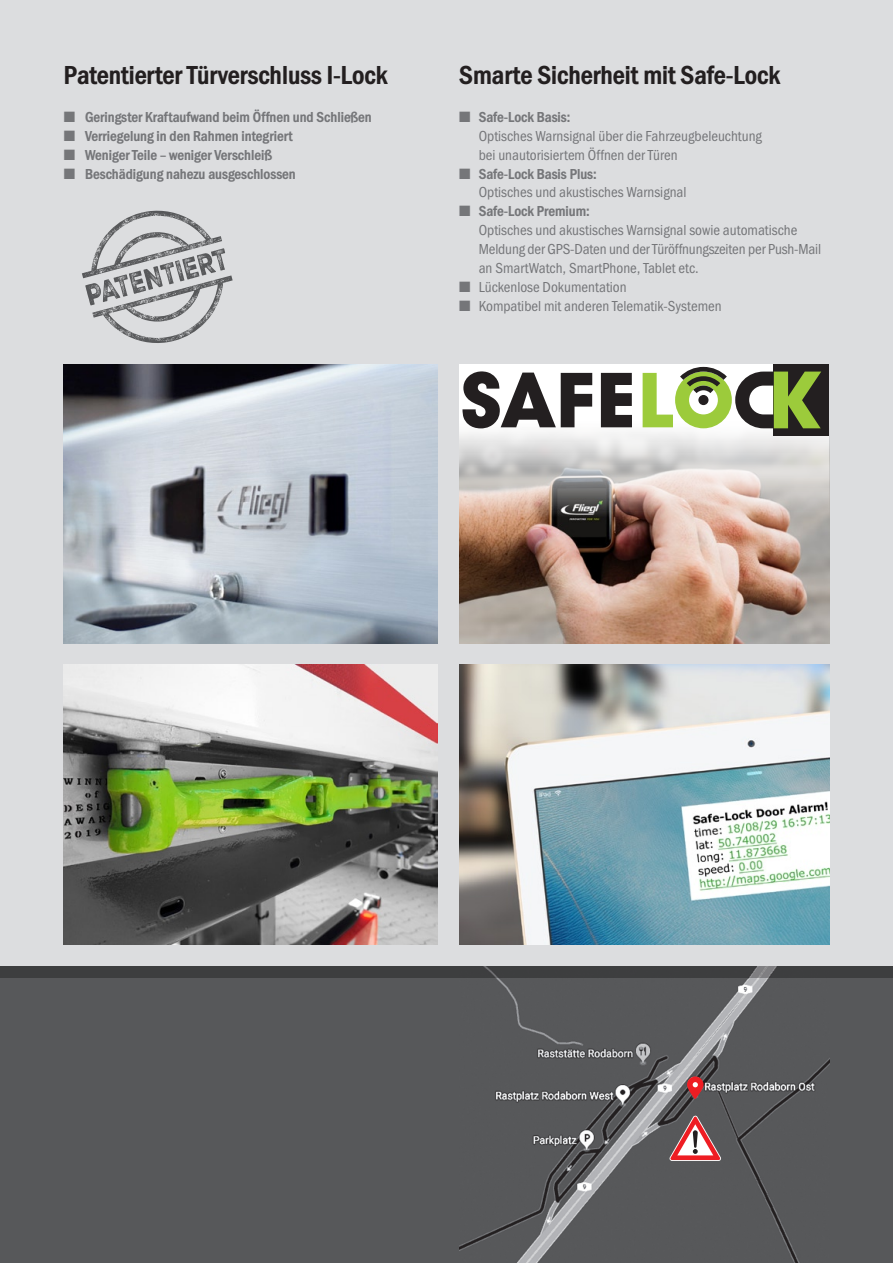
<style>
.page{position:relative;width:893px;height:1263px;background:#fff}
.page>*{position:absolute;margin:0;border:0;box-sizing:border-box;transform-origin:0 0}
.t1{font:800 27px "Franklin Gothic Cond";color:#231f20}
.t2{font:15px/18.9px "Franklin Gothic Cond";color:#757679}
.t3{font:800 15px "Franklin Gothic Cond";color:#757679}
</style>
<div class="page">
<div style="left:0;top:965px;width:893px;height:298px;background:#57585a"></div>
<img style="left:459px;top:978px;width:370px;height:285px">
<div style="left:0;top:965px;width:893px;height:13px;background:#3d3e3f"></div>
<div style="left:0;top:0;width:893px;height:965px;background:#dcdddf"></div>
<img style="left:459px;top:665px;width:370px;height:279px">
<img style="left:64px;top:364px;width:374px;height:279px">
<svg style="left:82px;top:210px;width:151px;height:133px"></svg>
<img style="left:459px;top:364px;width:370px;height:279px">
<div style="left:774px;top:364px;width:55px;height:72px;background:#231f20"></div>
<svg style="left:462px;top:371px;width:170px;height:57px;background:#817f7f"></svg>
<svg style="left:643px;top:367px;width:178px;height:61px;background:#9bad73"></svg>
<svg style="left:687px;top:1076px;width:16px;height:23px"></svg>
<svg style="left:693px;top:1082px;width:5px;height:5px"></svg>
<svg style="left:669px;top:1115px;width:52px;height:46px"></svg>
<img style="left:64px;top:665px;width:374px;height:279px">
<p class="t1" style="left:64px;top:60px;width:325px">Patentierter Türverschluss I-Lock</p>
<p class="t3" style="left:64px;top:109px;width:310px">■ Geringster Kraftaufwand beim Öffnen und Schließen</p>
<p class="t3" style="left:64px;top:128px;width:230px">■ Verriegelung in den Rahmen integriert</p>
<p class="t3" style="left:64px;top:146px;width:210px">■ Weniger Teile – weniger Verschleiß</p>
<p class="t3" style="left:64px;top:165px;width:233px">■ Beschädigung nahezu ausgeschlossen</p>
<p class="t1" style="left:459px;top:60px;width:322px">Smarte Sicherheit mit Safe-Lock</p>
<p class="t3" style="left:459px;top:108px;width:113px">■ Safe-Lock Basis:</p>
<p class="t2" style="left:479px;top:126px;width:285px">Optisches Warnsignal über die Fahrzeugbeleuchtung</p>
<p class="t2" style="left:479px;top:145px;width:200px">bei unautorisiertem Öffnen der Türen</p>
<p class="t3" style="left:459px;top:165px;width:139px">■ Safe-Lock Basis Plus:</p>
<p class="t2" style="left:479px;top:183px;width:209px">Optisches und akustisches Warnsignal</p>
<p class="t3" style="left:459px;top:203px;width:132px">■ Safe-Lock Premium:</p>
<p class="t2" style="left:479px;top:221px;width:344px">Optisches und akustisches Warnsignal sowie automatische<br>Meldung der GPS-Daten und der Türöffnungszeiten per Push-Mail an SmartWatch, SmartPhone, Tablet etc.</p>
<p class="t2" style="left:459px;top:278px;width:169px">■ Lückenlose Dokumentation</p>
<p class="t2" style="left:459px;top:297px;width:264px">■ Kompatibel mit anderen Telematik-Systemen</p>
</div>
